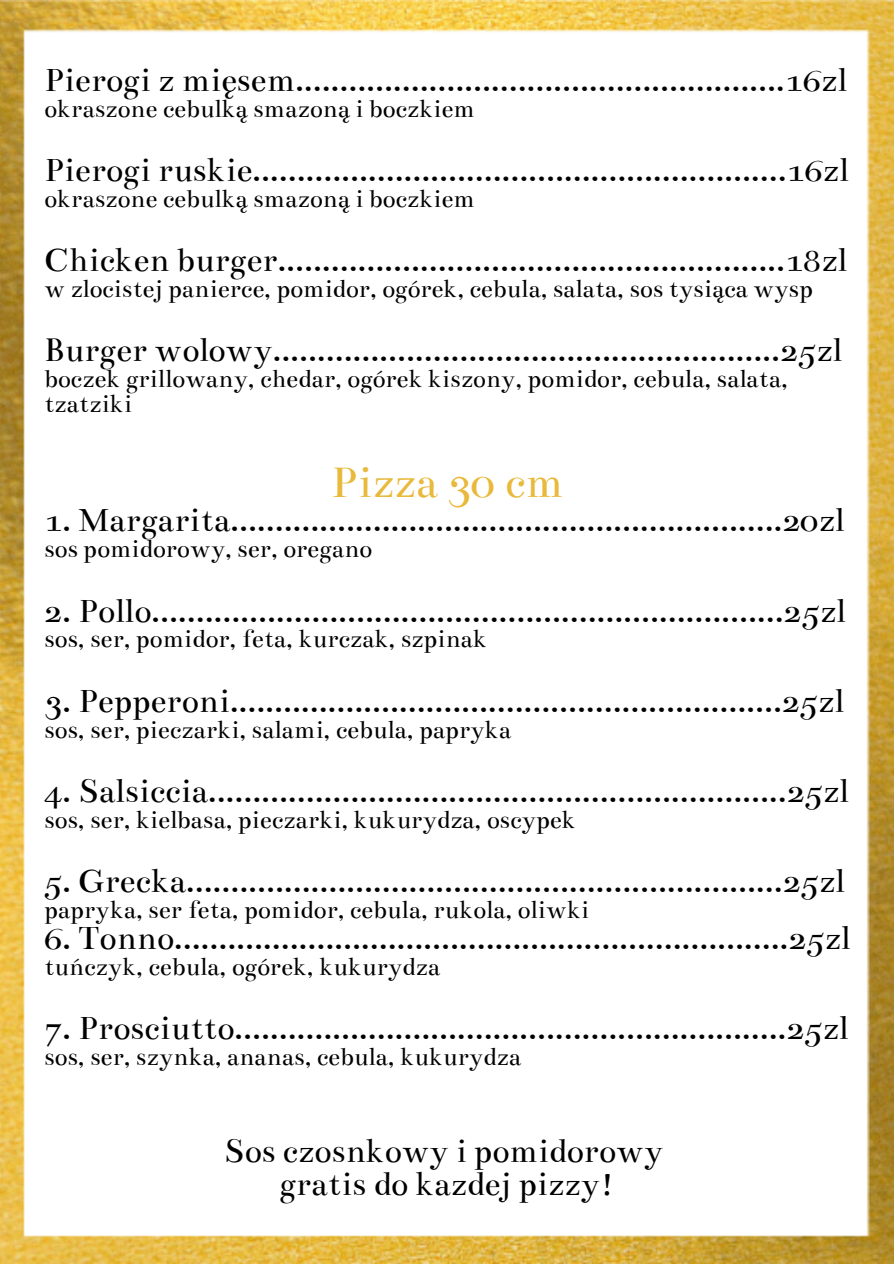
<style>
.page{position:relative;width:894px;height:1264px;background:#fff}
.page>*{position:absolute;margin:0;border:0;box-sizing:border-box;transform-origin:0 0}
.t1{font:48px "Bentham";color:#e8b93b}
.t2{font:36px "Bentham";color:#000}
.t3{font:27px/24.8px "Bentham";color:#000}
</style>
<div class="page">
<img style="left:0;top:0;width:893px;height:1263px">
<p class="t2" style="left:44px;top:60px;width:803px">Pierogi z mięsem.......................................................16zł</p>
<p class="t3" style="left:44px;top:96px;width:432px">okraszone cebulką smażoną i boczkiem</p>
<p class="t2" style="left:44px;top:150px;width:805px">Pierogi ruskie............................................................16zł</p>
<p class="t3" style="left:44px;top:186px;width:432px">okraszone cebulką smażoną i boczkiem</p>
<p class="t2" style="left:44px;top:240px;width:803px">Chicken burger.........................................................18zł</p>
<p class="t3" style="left:44px;top:276px;width:770px">w złocistej panierce, pomidor, ogórek, cebula, sałata, sos tysiąca wysp</p>
<p class="t2" style="left:44px;top:330px;width:798px">Burger wołowy.........................................................25zł</p>
<p class="t3" style="left:44px;top:367px;width:745px">boczek grillowany, chedar, ogórek kiszony, pomidor, cebula, sałata, tzatziki</p>
<p class="t1" style="left:331px;top:455px;width:234px">Pizza 30 cm</p>
<p class="t2" style="left:44px;top:500px;width:801px">1. Margarita..............................................................20zł</p>
<p class="t3" style="left:44px;top:537px;width:329px">sos pomidorowy, ser, oregano</p>
<p class="t2" style="left:44px;top:590px;width:802px">2. Pollo.......................................................................25zł</p>
<p class="t3" style="left:44px;top:627px;width:444px">sos, ser, pomidor, feta, kurczak, szpinak</p>
<p class="t2" style="left:44px;top:680px;width:800px">3. Pepperoni..............................................................25zł</p>
<p class="t3" style="left:44px;top:717px;width:468px">sos, ser, pieczarki, salami, cebula, papryka</p>
<p class="t2" style="left:44px;top:771px;width:805px">4. Salsiccia.................................................................25zł</p>
<p class="t3" style="left:44px;top:807px;width:533px">sos, ser, kiełbasa, pieczarki, kukurydza, oscypek</p>
<p class="t2" style="left:44px;top:861px;width:801px">5. Grecka...................................................................25zł</p>
<p class="t3" style="left:44px;top:897px;width:546px">papryka, ser feta, pomidor, cebula, rukola, oliwki</p>
<p class="t2" style="left:44px;top:918px;width:807px">6. Tonno.....................................................................25zł</p>
<p class="t3" style="left:44px;top:954px;width:397px">tuńczyk, cebula, ogórek, kukurydza</p>
<p class="t2" style="left:44px;top:1008px;width:805px">7. Prosciutto..............................................................25zł</p>
<p class="t3" style="left:44px;top:1044px;width:478px">sos, ser, szynka, ananas, cebula, kukurydza</p>
<p class="t2" style="left:224px;top:1131px;width:440px">Sos czosnkowy i pomidorowy</p>
<p class="t2" style="left:279px;top:1163px;width:337px">gratis do każdej pizzy!</p>
</div>
